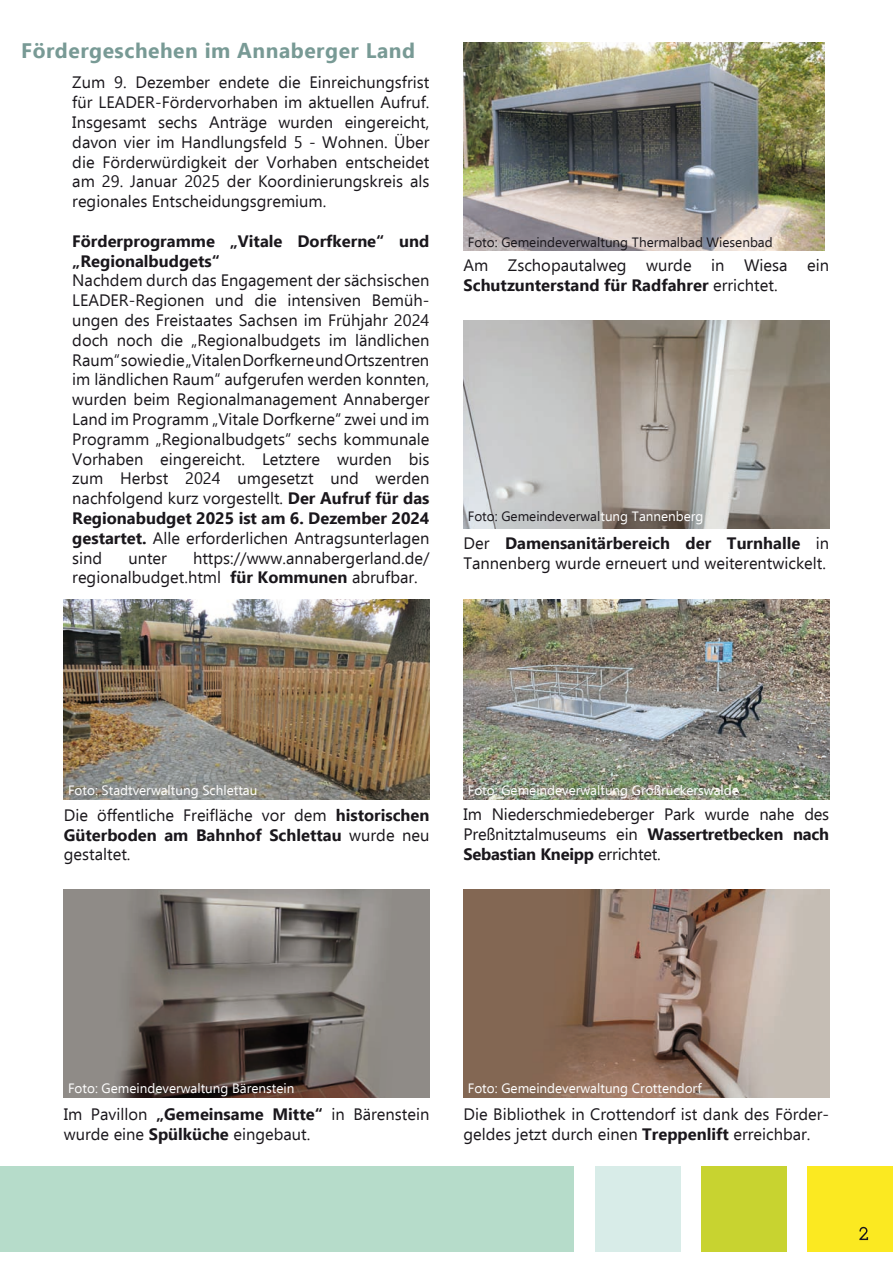
<style>
.page{position:relative;width:893px;height:1263px;background:#fff}
.page>*{position:absolute;margin:0;border:0;box-sizing:border-box;transform-origin:0 0}
.t1{font:700 21px "Ebrima";letter-spacing:.025em;color:#789a95}
.t2{font:16.5px/19.8px "Ebrima";color:#1a171c}
.t3{font:700 16.5px/19.8px "Ebrima";color:#1a171c}
.t4{font:13.5px "Ebrima";color:#fff}
.t5{font:13.5px "Ebrima";color:#1a171c}
.s1{font-weight:700}
.s2{color:#fff}
</style>
<div class="page">
<div style="left:808px;top:1166px;width:85px;height:85px;background:#fbe921"></div>
<div style="left:702px;top:1166px;width:85px;height:85px;background:#c8d330"></div>
<div style="left:595px;top:1166px;width:85px;height:85px;background:#d8ece8"></div>
<div style="left:0;top:1166px;width:574px;height:85px;background:#b6dcca"></div>
<img style="left:463px;top:43px;width:362px;height:208px">
<img style="left:463px;top:320px;width:366px;height:209px">
<img style="left:463px;top:600px;width:366px;height:199px">
<img style="left:463px;top:889px;width:366px;height:208px">
<img style="left:64px;top:600px;width:365px;height:199px">
<img style="left:64px;top:889px;width:365px;height:208px">
<svg style="left:859px;top:1227px;width:9px;height:13px"></svg>
<p class="t1" style="left:21px;top:35px;width:395px">Fördergeschehen im Annaberger Land</p>
<p class="t2" style="left:72px;top:72px;width:359px;text-align:justify">Zum 9. Dezember endete die Einreichungsfrist für LEADER-Fördervorhaben im aktuellen Aufruf.<br>Insgesamt sechs Anträge wurden eingereicht, davon vier im Handlungsfeld 5 - Wohnen. Über die Förderwürdigkeit der Vorhaben entscheidet am 29. Januar 2025 der Koordinierungskreis als regionales Entscheidungsgremium.</p>
<p class="t3" style="left:72px;top:232px;width:359px">Förderprogramme „Vitale Dorfkerne“ und „Regionalbudgets“</p>
<p class="t2" style="left:72px;top:270px;width:359px;text-align:justify">Nachdem durch das Engagement der sächsischen LEADER-Regionen und die intensiven Bemüh&shy;ungen des Freistaates Sachsen im Frühjahr 2024 doch noch die „Regionalbudgets im ländlichen Raum“ sowie die „Vitalen Dorfkerne und Ortszentren im ländlichen Raum“ aufgerufen werden konnten, wurden beim Regionalmanagement Annaberger Land im Programm „Vitale Dorfkerne“ zwei und im Programm „Regionalbudgets“ sechs kommunale Vorhaben eingereicht. Letztere wurden bis zum Herbst 2024 umgesetzt und werden nachfolgend kurz vorgestellt. <span class="s1">Der Aufruf für das Regionabudget 2025 ist am 6. Dezember 2024 gestartet.</span> Alle erforderlichen Antragsunterlagen sind</p>
<p class="t2" style="left:72px;top:548px;width:359px;text-indent:121px">https://www.annabergerland.de/ regionalbudget.html <span class="s1">für Kommunen</span> abrufbar.</p>
<p class="t2" style="left:128px;top:548px;width:40px">unter</p>
<p class="t5" style="left:468px;top:232px;width:306px">Foto: Gemeindeverwaltung Thermalbad Wiesenbad</p>
<p class="t2" style="left:463px;top:255px;width:367px">Am Zschopautalweg wurde in Wiesa ein<br><span class="s1">Schutzunterstand für Radfahrer</span> errichtet.</p>
<p class="t5" style="left:468px;top:507px;width:237px">Foto: Gemeindeverwal<span class="s2">tung Tannenberg</span></p>
<p class="t2" style="left:463px;top:533px;width:367px">Der <span class="s1">Damensanitärbereich der Turnhalle</span> in<br>Tannenberg wurde erneuert und weiterentwickelt.</p>
<p class="t4" style="left:68px;top:781px;width:191px">Foto: Stadtverwaltung Schlettau</p>
<p class="t4" style="left:468px;top:781px;width:273px">Foto: Gemeindeverwaltung Großrückerswalde</p>
<p class="t2" style="left:64px;top:805px;width:367px;text-align:justify">Die öffentliche Freifläche vor dem <span class="s1">historischen Güterboden am Bahnhof Schlettau</span> wurde neu gestaltet.</p>
<p class="t2" style="left:463px;top:804px;width:367px;text-align:justify">Im Niederschmiedeberger Park wurde nahe des Preßnitztalmuseums ein <span class="s1">Wassertretbecken nach Sebastian Kneipp</span> errichtet.</p>
<p class="t4" style="left:68px;top:1079px;width:228px">Foto: Gemeindeverwaltung Bärenstein</p>
<p class="t4" style="left:468px;top:1079px;width:235px">Foto: Gemeindeverwaltung Crottendorf</p>
<p class="t2" style="left:64px;top:1104px;width:367px">Im Pavillon <span class="s1">„Gemeinsame Mitte“</span> in Bärenstein wurde eine <span class="s1">Spülküche</span> eingebaut.</p>
<p class="t2" style="left:463px;top:1104px;width:367px">Die Bibliothek in Crottendorf ist dank des Förder&shy;geldes jetzt durch einen <span class="s1">Treppenlift</span> erreichbar.</p>
</div>
